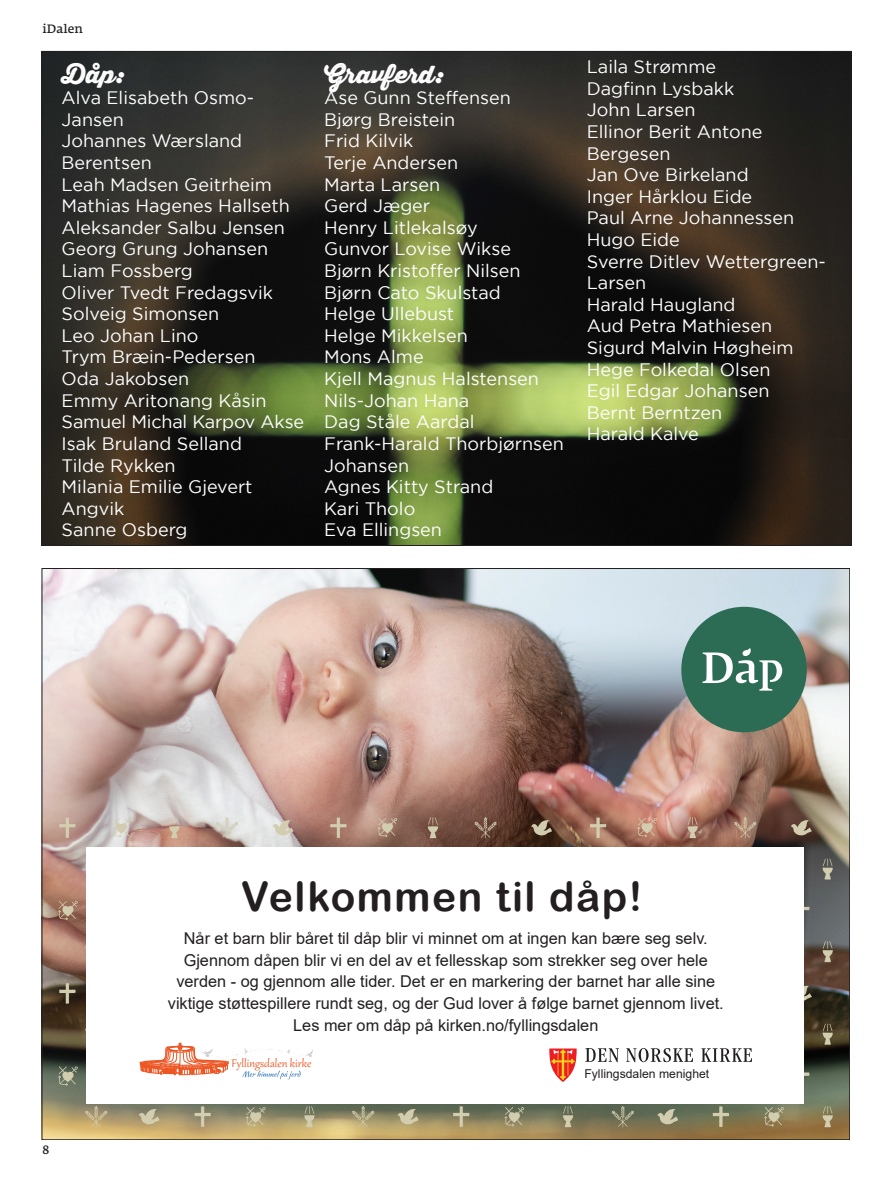
<style>
.page{position:relative;width:893px;height:1191px;background:#fff}
.page>*{position:absolute;margin:0;border:0;box-sizing:border-box;transform-origin:0 0}
.t1{font:40.65px "Arial Rounded MT Bold";letter-spacing:.04em;color:#231f20}
.t2{font:24px "Thirsty Rough Blk";color:#fff}
.t3{font:18px/21.6px "Gotham";color:#fff}
.t4{font:16.35px/21.8px "Arial";color:#231f20;text-align:center}
.t5{font:13.65px "Gabriola";color:#ed5623}
.t6{font:12.15px "Arial";color:#231f20}
.t7{font:12px "Fedra Serif A Pro";color:#231f20}
</style>
<div class="page">
<img style="left:44px;top:53px;width:805px;height:491px">
<img style="left:44px;top:570px;width:804px;height:568px">
<img style="left:58px;top:817px;width:775px;height:318px">
<div style="left:87px;top:847px;width:717px;height:256px;background:#fff"></div>
<div style="left:681px;top:607px;width:126px;height:125px;background:#2c6c55;border-radius:50%"></div>
<svg style="left:702px;top:648px;width:80px;height:42px"></svg>
<svg style="left:585px;top:1048px;width:34px;height:14px"></svg>
<svg style="left:626px;top:1048px;width:67px;height:14px"></svg>
<svg style="left:701px;top:1048px;width:51px;height:14px"></svg>
<svg style="left:549px;top:1048px;width:28px;height:34px"></svg>
<svg style="left:140px;top:1042px;width:173px;height:38px"></svg>
<p class="t7" style="left:43px;top:22px;width:42px">iDalen</p>
<p class="t2" style="left:62px;top:55px;width:64px">Dåp:</p>
<p class="t3" style="left:62px;top:87px;width:194px">Alva Elisabeth Osmo-<br>Jansen</p>
<p class="t3" style="left:62px;top:130px;width:182px">Johannes Wærsland<br>Berentsen</p>
<p class="t3" style="left:62px;top:173px;width:244px">Leah Madsen Geitrheim<br>Mathias Hagenes Hallseth<br>Aleksander Salbu Jensen<br>Georg Grung Johansen<br>Liam Fossberg<br>Oliver Tvedt Fredagsvik<br>Solveig Simonsen<br>Leo Johan Lino<br>Trym Bræin-Pedersen<br>Oda Jakobsen<br>Emmy Aritonang Kåsin<br>Samuel Michal Karpov Akse</p>
<p class="t3" style="left:62px;top:432px;width:192px">Isak Bruland Selland<br>Tilde Rykken<br>Milania Emilie Gjevert<br>Angvik</p>
<p class="t3" style="left:62px;top:519px;width:127px">Sanne Osberg</p>
<p class="t2" style="left:324px;top:55px;width:121px">Gravferd:</p>
<p class="t3" style="left:324px;top:87px;width:188px">Åse Gunn Steffensen</p>
<p class="t3" style="left:324px;top:108px;width:133px">Bjørg Breistein</p>
<p class="t3" style="left:324px;top:130px;width:91px">Frid Kilvik</p>
<p class="t3" style="left:324px;top:152px;width:136px">Terje Andersen</p>
<p class="t3" style="left:324px;top:173px;width:117px">Marta Larsen</p>
<p class="t3" style="left:324px;top:195px;width:108px">Gerd Jæger</p>
<p class="t3" style="left:324px;top:216px;width:155px">Henry Litlekalsøy</p>
<p class="t3" style="left:324px;top:238px;width:188px">Gunvor Lovise Wikse</p>
<p class="t3" style="left:324px;top:260px;width:198px">Bjørn Kristoffer Nilsen</p>
<p class="t3" style="left:324px;top:281px;width:178px">Bjørn Cato Skulstad</p>
<p class="t3" style="left:324px;top:303px;width:131px">Helge Ullebust</p>
<p class="t3" style="left:324px;top:324px;width:145px">Helge Mikkelsen</p>
<p class="t3" style="left:324px;top:346px;width:101px">Mons Alme</p>
<p class="t3" style="left:324px;top:368px;width:216px">Kjell Magnus Halstensen</p>
<p class="t3" style="left:324px;top:389px;width:147px">Nils-Johan Hana</p>
<p class="t3" style="left:324px;top:411px;width:152px">Dag Ståle Aardal</p>
<p class="t3" style="left:324px;top:432px;width:241px">Frank-Harald Thorbjørnsen<br>Johansen</p>
<p class="t3" style="left:324px;top:476px;width:171px">Agnes Kitty Strand</p>
<p class="t3" style="left:324px;top:497px;width:93px">Kari Tholo</p>
<p class="t3" style="left:324px;top:519px;width:119px">Eva Ellingsen</p>
<p class="t3" style="left:587px;top:56px;width:131px">Laila Strømme</p>
<p class="t3" style="left:587px;top:77px;width:149px">Dagfinn Lysbakk</p>
<p class="t3" style="left:587px;top:99px;width:110px">John Larsen</p>
<p class="t3" style="left:587px;top:120px;width:177px">Ellinor Berit Antone<br>Bergesen</p>
<p class="t3" style="left:587px;top:164px;width:163px">Jan Ove Birkeland</p>
<p class="t3" style="left:587px;top:185px;width:167px">Inger Hårklou Eide</p>
<p class="t3" style="left:587px;top:207px;width:209px">Paul Arne Johannessen</p>
<p class="t3" style="left:587px;top:228px;width:95px">Hugo Eide</p>
<p class="t3" style="left:587px;top:250px;width:241px">Sverre Ditlev Wettergreen-<br>Larsen</p>
<p class="t3" style="left:587px;top:293px;width:150px">Harald Haugland</p>
<p class="t3" style="left:587px;top:315px;width:187px">Aud Petra Mathiesen</p>
<p class="t3" style="left:587px;top:336px;width:208px">Sigurd Malvin Høgheim</p>
<p class="t3" style="left:587px;top:358px;width:185px">Hege Folkedal Olsen</p>
<p class="t3" style="left:587px;top:380px;width:184px">Egil Edgar Johansen</p>
<p class="t3" style="left:587px;top:401px;width:137px">Bernt Berntzen</p>
<p class="t3" style="left:587px;top:423px;width:114px">Harald Kalve</p>
<p class="t1" style="left:241px;top:872px;width:403px">Velkommen til dåp!</p>
<p class="t7" style="left:43px;top:1142px;width:8px">8</p>
<p class="t4" style="left:168px;top:927px;width:557px">Når et barn blir båret til dåp blir vi minnet om at ingen kan bære seg selv.<br>Gjennom dåpen blir vi en del av et fellesskap som strekker seg over hele verden - og gjennom alle tider. Det er en markering der barnet har alle sine viktige støttespillere rundt seg, og der Gud lover å følge barnet gjennom livet.<br>Les mer om dåp på kirken.no/fyllingsdalen</p>
<p class="t5" style="left:232px;top:1054px;width:81px">Fyllingsdalen kirke</p>
<p class="t6" style="left:584px;top:1065px;width:126px">Fyllingsdalen menighet</p>
</div>
